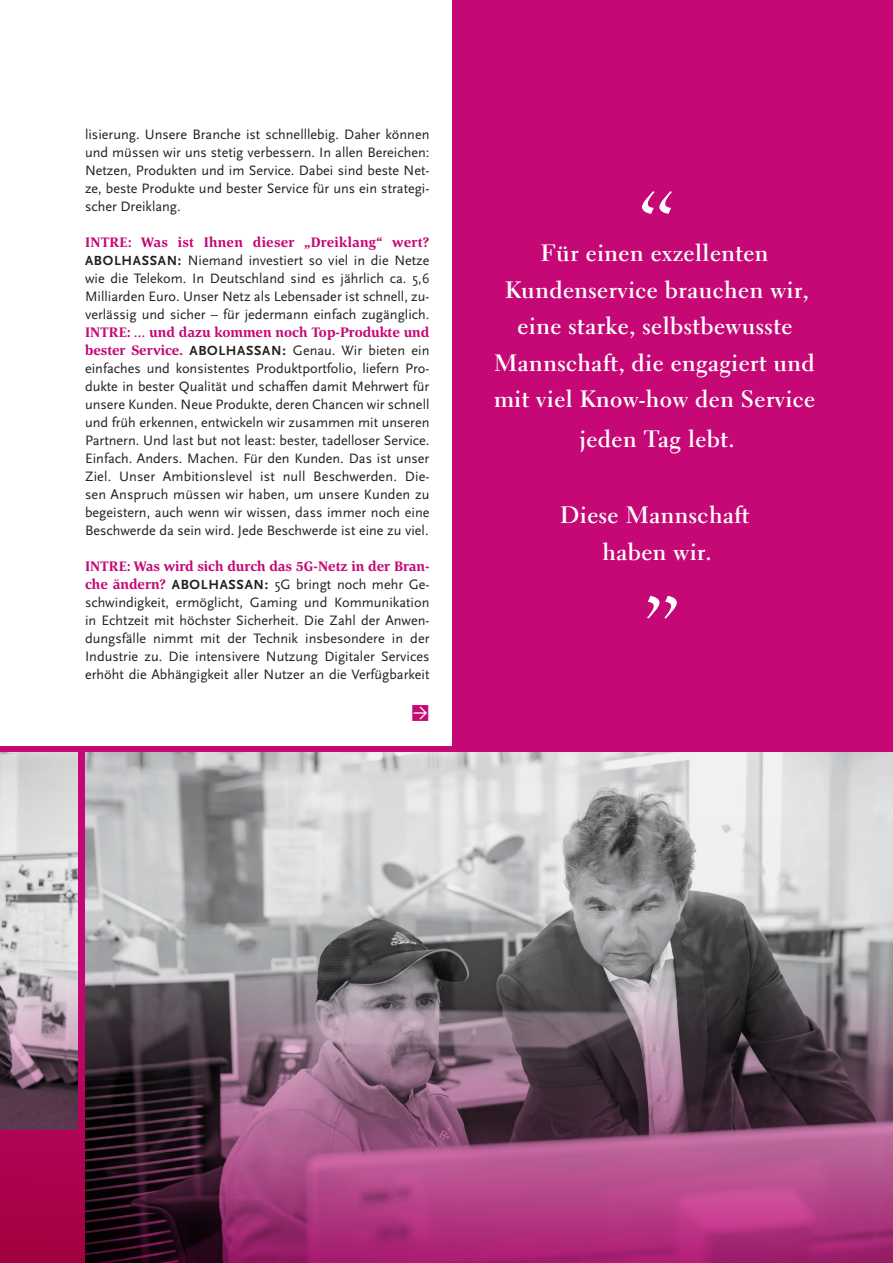
<style>
.page{position:relative;width:893px;height:1263px;background:#fff}
.page>*{position:absolute;margin:0;border:0;box-sizing:border-box;transform-origin:0 0}
.t1{font:700 23.7px/36.3px "Electra LT Std";letter-spacing:.02em;color:#fff;text-align:center}
.Story___Fließtext{font:18px "Arrow Dynamic";color:#c50876}
.Story___Fließtext-2{font:14.25px/18px "Scala Sans Pro";color:#231f20;text-align:justify}
.s1{font-family:"Corda";font-weight:700;color:#c50876}
.s2{font-weight:700;font-size:13.8px}
</style>
<div class="page">
<div style="left:453px;top:0;width:440px;height:1263px;background:#c50876"></div>
<img style="left:85px;top:752px;width:808px;height:67px">
<svg style="left:0;top:819px;width:893px;height:444px"></svg>
<svg style="left:642px;top:191px;width:30px;height:23px"></svg>
<svg style="left:647px;top:596px;width:30px;height:23px"></svg>
<p class="Story___Fließtext-2" style="left:85px;top:125px;width:346px">lisierung. Unsere Branche ist schnelllebig. Daher können und müssen wir uns stetig verbessern. In allen Bereichen:<br>Netzen, Produkten und im Service. Dabei sind beste Net&shy;ze, beste Produkte und bester Service für uns ein strategi&shy;scher Dreiklang.</p>
<p class="Story___Fließtext-2" style="left:85px;top:233px;width:346px"><span class="s1">INTRE: Was ist Ihnen dieser „Dreiklang“ wert?<br></span><span class="s2">ABOLHASSAN:</span> Niemand investiert so viel in die Netze wie die Telekom. In Deutschland sind es jährlich ca. 5,6<br>Milliarden Euro. Unser Netz als Lebensader ist schnell, zu&shy;verlässig und sicher – für jedermann einfach zugänglich.<br><span class="s1">INTRE: … und dazu kommen noch Top-Produkte und bester Service.</span> <span class="s2">ABOLHASSAN:</span> Genau. Wir bieten ein einfaches und konsistentes Produktportfolio, liefern Pro&shy;dukte in bester Qualität und schaffen damit Mehrwert für unsere Kunden. Neue Produkte, deren Chancen wir schnell und früh erkennen, entwickeln wir zusammen mit unseren Partnern. Und last but not least: bester, tadelloser Service.<br>Einfach. Anders. Machen. Für den Kunden. Das ist unser Ziel. Unser Ambitionslevel ist null Beschwerden. Die&shy;sen Anspruch müssen wir haben, um unsere Kunden zu begeistern, auch wenn wir wissen, dass immer noch eine Beschwerde da sein wird. Jede Beschwerde ist eine zu viel.</p>
<p class="Story___Fließtext-2" style="left:85px;top:557px;width:346px"><span class="s1">INTRE: Was wird sich durch das 5G-Netz in der Bran&shy;che ändern?</span> <span class="s2">ABOLHASSAN:</span> 5G bringt noch mehr Ge&shy;schwindigkeit, ermöglicht, Gaming und Kommunikation in Echtzeit mit höchster Sicherheit. Die Zahl der Anwen&shy;dungsfälle nimmt mit der Technik insbesondere in der Industrie zu. Die intensivere Nutzung Digitaler Services erhöht die Abhängigkeit aller Nutzer an die Verfügbarkeit</p>
<p class="Story___Fließtext" style="left:412px;top:704px;width:19px">‹</p>
<p class="t1" style="left:541px;top:235px;width:229px">Für einen exzellenten</p>
<p class="t1" style="left:494px;top:271px;width:323px">Kundenservice brauchen wir, eine starke, selbstbewusste<br>Mannschaft, die engagiert und mit viel Know-how den Service</p>
<p class="t1" style="left:579px;top:421px;width:157px">jeden Tag lebt.</p>
<p class="t1" style="left:560px;top:497px;width:191px">Diese Mannschaft</p>
<p class="t1" style="left:602px;top:533px;width:111px">haben wir.</p>
</div>
